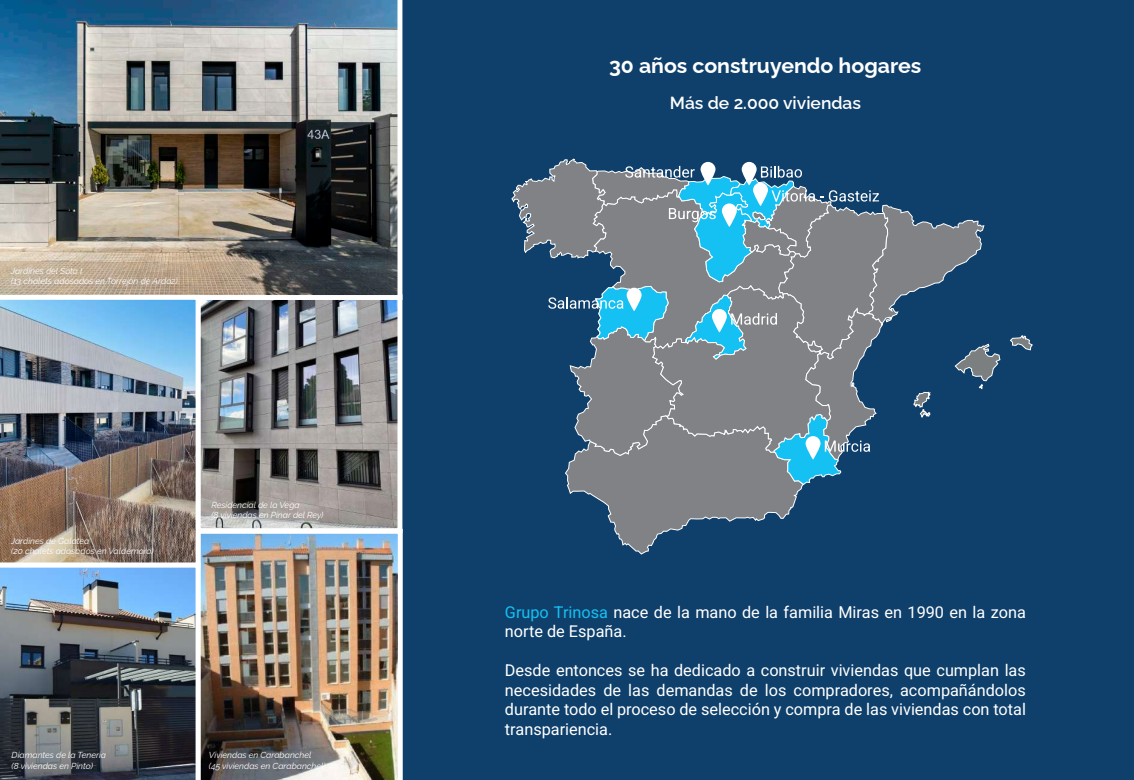
<style>
.page{position:relative;width:1134px;height:780px;background:#0f406b}
.page>*{position:absolute;margin:0;border:0;box-sizing:border-box;transform-origin:0 0}
.t1{font:100 21.25px "Raleway";color:#fff}
.t2{font:100 17.5px "Raleway";color:#fff}
.t3{font:16.25px/19.5px "Heebo";color:#fff}
.t4{font:italic 100 8.75px/10.5px "Raleway";color:#fff}
.s1{color:#15c0f2}
</style>
<div class="page">
<img style="left:202px;top:300px;width:194px;height:227px">
<div style="left:196px;top:294px;width:206px;height:239px;border:5px solid #fff"></div>
<img style="left:0;top:0;width:402px;height:300px">
<img style="left:200px;top:529px;width:203px;height:251px">
<img style="left:0;top:295px;width:201px;height:272px">
<img style="left:0;top:562px;width:200px;height:218px">
<svg style="left:1010px;top:335px;width:23px;height:15px"></svg>
<svg style="left:511px;top:158px;width:489px;height:396px"></svg>
<hr style="left:1133px;top:595px;width:1px;height:185px;background:#fff">
<p class="t4" style="left:11px;top:264px;width:168px">Jardines del Soto I<br>(13 chalets adosados en Torrejón de Ardoz)</p>
<p class="t4" style="left:11px;top:534px;width:144px">Jardines de Galatea<br>(20 chalets adosados en Valdemoro)</p>
<p class="t4" style="left:211px;top:498px;width:114px">Residencial de la Vega<br>(8 viviendas en Pinar del Rey)</p>
<p class="t4" style="left:12px;top:749px;width:96px">Diamantes de la Tenería (8 viviendas en Pinto)</p>
<p class="t4" style="left:209px;top:749px;width:118px">Viviendas en Carabanchel<br>(45 viviendas en Carabanchel)</p>
<h1 class="t1" style="left:609px;top:48px;width:314px">30 años construyendo hogares</h1>
<p class="t2" style="left:670px;top:89px;width:193px">Más de 2.000 viviendas</p>
<p class="t3" style="left:505px;top:602px;width:522px"><span class="s1">Grupo Trinosa</span> nace de la mano de la familia Miras en 1990 en la zona norte de España.</p>
<p class="t3" style="left:505px;top:660px;width:522px;text-align:justify">Desde entonces se ha dedicado a construir viviendas que cumplan las necesidades de las demandas de los compradores, acompañándolos durante todo el proceso de selección y compra de las viviendas con total transpariencia.</p>
</div>
